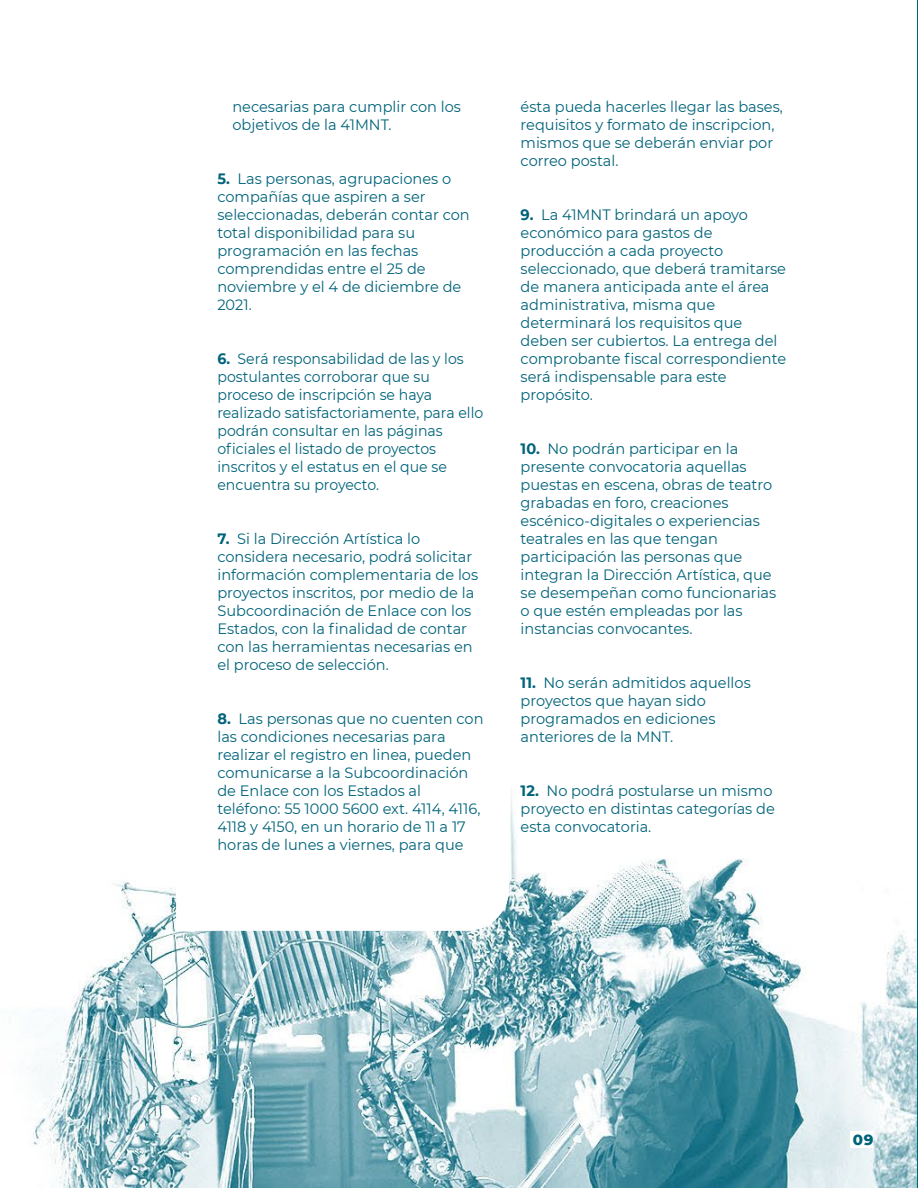
<style>
.page{position:relative;width:918px;height:1188px;background:#fff}
.page>*{position:absolute;margin:0;border:0;box-sizing:border-box;transform-origin:0 0}
.t1{font:15px/18px "Montserrat";color:#00637a}
.t2{font:15px/18px "Montserrat";color:#00637a;scale:.94 1}
.t3{font:800 15px "Montserrat";color:#00637a}
.s1{font-weight:700}
</style>
<div class="page">
<img style="left:32px;top:0;width:886px;height:1188px">
<svg style="left:176px;top:307px;width:333px;height:624px"></svg>
<div style="left:850px;top:1132px;width:23px;height:16px;background:#fff"></div>
<p class="t1" style="left:232px;top:97px;width:230px">necesarias para cumplir con los objetivos de la 41MNT.</p>
<p class="t1" style="left:217px;top:169px;width:254px"><span class="s1">5.</span> Las personas, agrupaciones o compañías que aspiren a ser seleccionadas, deberán contar con total disponibilidad para su programación en las fechas comprendidas entre el 25 de noviembre y el 4 de diciembre de<br>2021.</p>
<p class="t2" style="left:217px;top:349px;width:284px"><span class="s1">6.</span> Será responsabilidad de las y los postulantes corroborar que su proceso de inscripción se haya realizado satisfactoriamente, para ello podrán consultar en las páginas oficiales el listado de proyectos inscritos y el estatus en el que se encuentra su proyecto.</p>
<p class="t1" style="left:217px;top:529px;width:262px"><span class="s1">7.</span> Si la Dirección Artística lo considera necesario, podrá solicitar información complementaria de los proyectos inscritos, por medio de la Subcoordinación de Enlace con los Estados, con la finalidad de contar con las herramientas necesarias en el proceso de selección.</p>
<p class="t1" style="left:217px;top:709px;width:268px"><span class="s1">8.</span> Las personas que no cuenten con las condiciones necesarias para realizar el registro en linea, pueden comunicarse a la Subcoordinación de Enlace con los Estados al teléfono: 55 1000 5600 ext. 4114, 4116, 4118 y 4150, en un horario de 11 a 17 horas de lunes a viernes, para que</p>
<p class="t1" style="left:521px;top:97px;width:264px">ésta pueda hacerles llegar las bases, requisitos y formato de inscripcion, mismos que se deberán enviar por correo postal.</p>
<p class="t1" style="left:521px;top:205px;width:267px"><span class="s1">9.</span> La 41MNT brindará un apoyo económico para gastos de producción a cada proyecto seleccionado, que deberá tramitarse de manera anticipada ante el área administrativa, misma que determinará los requisitos que deben ser cubiertos. La entrega del comprobante fiscal correspondiente será indispensable para este propósito.</p>
<p class="t1" style="left:521px;top:439px;width:257px"><span class="s1">10.</span> No podrán participar en la presente convocatoria aquellas puestas en escena, obras de teatro grabadas en foro, creaciones escénico-digitales o experiencias teatrales en las que tengan participación las personas que integran la Dirección Artística, que se desempeñan como funcionarias o que estén empleadas por las instancias convocantes.</p>
<p class="t1" style="left:521px;top:673px;width:232px"><span class="s1">11.</span> No serán admitidos aquellos proyectos que hayan sido programados en ediciones anteriores de la MNT.</p>
<p class="t1" style="left:521px;top:781px;width:256px"><span class="s1">12.</span> No podrá postularse un mismo proyecto en distintas categorías de esta convocatoria.</p>
<p class="t3" style="left:853px;top:1129px;width:22px">09</p>
</div>
